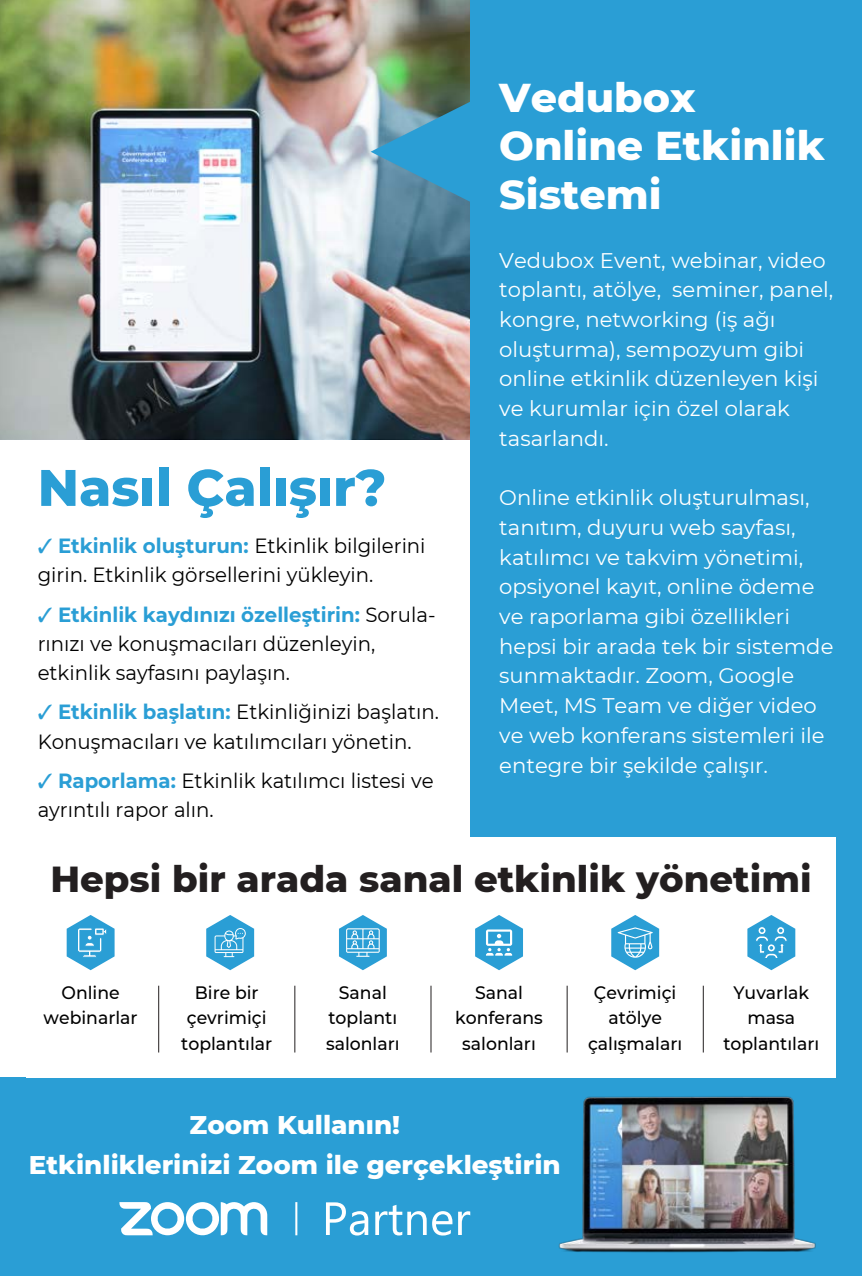
<style>
.page{position:relative;width:862px;height:1276px;background:#fff}
.page>*{position:absolute;margin:0;border:0;box-sizing:border-box;transform-origin:0 0}
.t1{font:800 51.3px "Montserrat";color:#2a9ed5}
.t2{font:800 40.95px/48.4px "Montserrat";color:#fff}
.t3{font:800 36.9px "Montserrat";color:#231f20}
.t4{font:800 26.1px/40.1px "Montserrat";color:#fff;text-align:center}
.t5{font:21.15px/29.7px "Montserrat";color:#fff}
.t6{font:20.47px/29.2px "Montserrat";color:#000;scale:.96 1}
.t7{font:500 18px/25.4px "Montserrat";color:#000;text-align:center;scale:.96 1}
.s1{color:#2a9ed5}
.s2{font-weight:700;color:#2a9ed5}
</style>
<div class="page">
<img style="left:0;top:0;width:470px;height:439px">
<div style="left:470px;top:0;width:391px;height:1276px;background:#2a9ed5"></div>
<div style="left:0;top:1077px;width:861px;height:199px;background:#2a9ed5"></div>
<div style="left:26px;top:836px;width:809px;height:241px;background:#fff"></div>
<svg style="left:370px;top:91px;width:100px;height:121px;background:#5598b5"></svg>
<hr style="left:158px;top:985px;width:1px;height:67px;background:#231f20">
<hr style="left:294px;top:985px;width:1px;height:67px;background:#231f20">
<hr style="left:430px;top:985px;width:1px;height:67px;background:#231f20">
<hr style="left:566px;top:985px;width:1px;height:67px;background:#231f20">
<hr style="left:702px;top:985px;width:1px;height:67px;background:#231f20">
<svg style="left:206px;top:915px;width:48px;height:55px"></svg>
<svg style="left:339px;top:915px;width:47px;height:55px"></svg>
<svg style="left:67px;top:915px;width:47px;height:55px"></svg>
<svg style="left:611px;top:915px;width:47px;height:55px"></svg>
<svg style="left:747px;top:915px;width:47px;height:55px"></svg>
<svg style="left:475px;top:915px;width:47px;height:55px"></svg>
<svg style="left:326px;top:1202px;width:42px;height:33px"></svg>
<svg style="left:375px;top:1204px;width:51px;height:31px"></svg>
<svg style="left:432px;top:1211px;width:20px;height:24px"></svg>
<svg style="left:458px;top:1211px;width:12px;height:24px"></svg>
<svg style="left:119px;top:1202px;width:148px;height:34px"></svg>
<hr style="left:295px;top:1202px;width:2px;height:33px;background:#fff">
<img style="left:558px;top:1096px;width:258px;height:157px">
<h2 class="t2" style="left:499px;top:71px;width:327px">Vedubox<br>Online Etkinlik<br>Sistemi</h2>
<h1 class="t1" style="left:38px;top:450px;width:350px">Nasıl Çalışır?</h1>
<p class="t6" style="left:38px;top:530px;width:405px"><span class="s1">✓</span> <span class="s2">Etkinlik oluşturun:</span> Etkinlik bilgilerini girin. Etkinlik görsellerini yükleyin.</p>
<p class="t6" style="left:38px;top:599px;width:416px"><span class="s1">✓</span> <span class="s2">Etkinlik kaydınızı özelleştirin:</span> Sorula&shy;rınızı ve konuşmacıları düzenleyin, etkinlik sayfasını paylaşın.</p>
<p class="t6" style="left:38px;top:697px;width:419px"><span class="s1">✓</span> <span class="s2">Etkinlik başlatın:</span> Etkinliğinizi başlatın.<br>Konuşmacıları ve katılımcıları yönetin.</p>
<p class="t6" style="left:38px;top:765px;width:414px"><span class="s1">✓</span> <span class="s2">Raporlama:</span> Etkinlik katılımcı listesi ve ayrıntılı rapor alın.</p>
<p class="t5" style="left:499px;top:244px;width:335px">Vedubox Event, webinar, video toplantı, atölye, seminer, panel, kongre, networking (iş ağı oluşturma), sempozyum gibi online etkinlik düzenleyen kişi ve kurumlar için özel olarak tasarlandı.</p>
<p class="t5" style="left:499px;top:482px;width:335px">Online etkinlik oluşturulması, tanıtım, duyuru web sayfası, katılımcı ve takvim yönetimi, opsiyonel kayıt, online ödeme ve raporlama gibi özellikleri hepsi bir arada tek bir sistemde sunmaktadır. Zoom, Google<br>Meet, MS Team ve diğer video ve web konferans sistemleri ile entegre bir şekilde çalışır.</p>
<h3 class="t3" style="left:50px;top:851px;width:762px">Hepsi bir arada sanal etkinlik yönetimi</h3>
<p class="t7" style="left:44px;top:979px;width:99px">Online webinarlar</p>
<p class="t7" style="left:181px;top:979px;width:96px">Bire bir çevrimiçi toplantılar</p>
<p class="t7" style="left:326px;top:979px;width:78px">Sanal toplantı salonları</p>
<p class="t7" style="left:455px;top:979px;width:93px">Sanal konferans salonları</p>
<p class="t7" style="left:587px;top:979px;width:99px">Çevrimiçi atölye çalışmaları</p>
<p class="t7" style="left:723px;top:979px;width:101px">Yuvarlak masa toplantıları</p>
<p class="t4" style="left:29px;top:1103px;width:533px">Zoom Kullanın!<br>Etkinliklerinizi Zoom ile gerçekleştirin</p>
</div>
